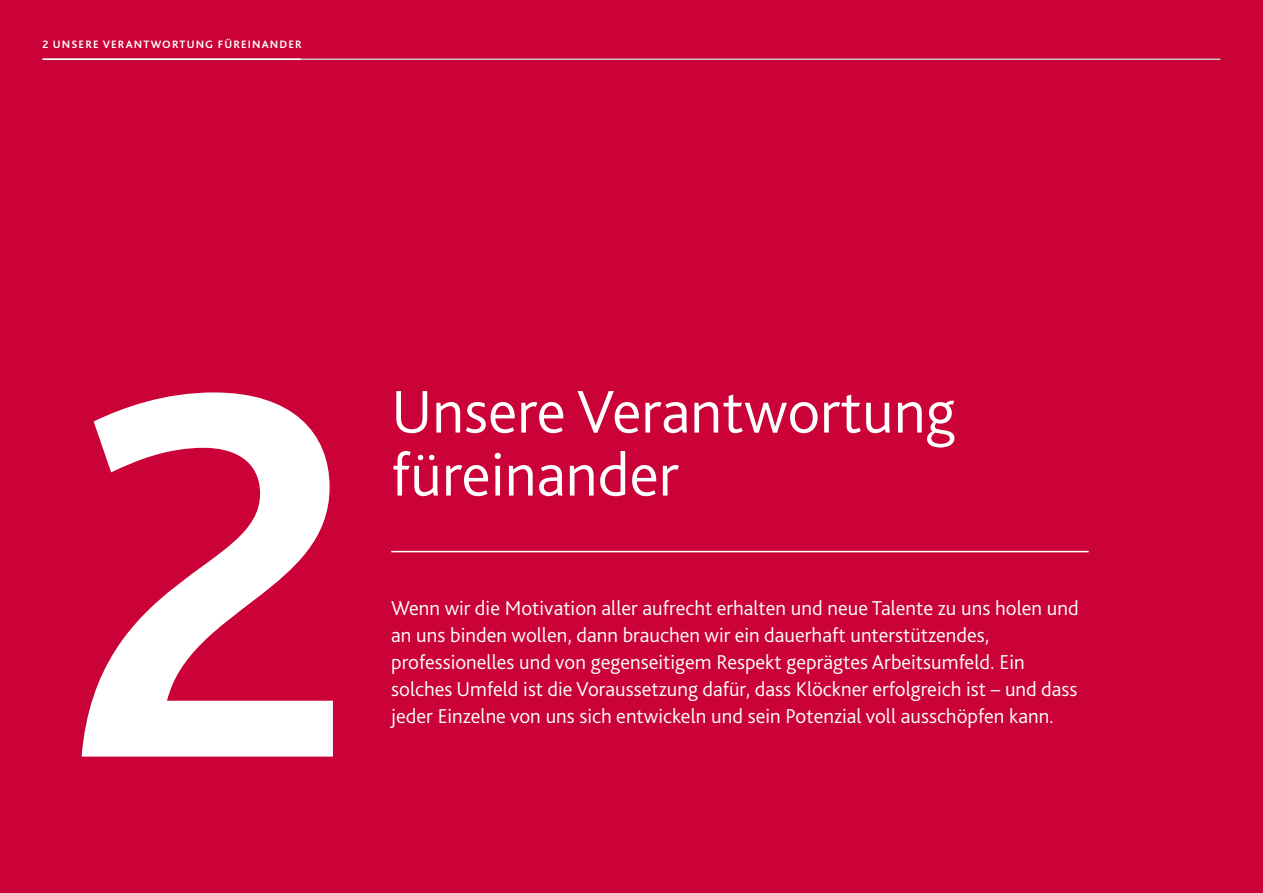
<style>
.page{position:relative;width:1263px;height:893px;background:#ca0237}
.page>*{position:absolute;margin:0;border:0;box-sizing:border-box;transform-origin:0 0}
.t1{font:700 547.5px "Kl Bliss";color:#fff}
.t2{font:300 63px/63px "Kl Bliss";color:#fff}
.t3{font:300 21px/27px "Kl Bliss";color:#fff}
.t4{font:700 11.25px "Kl Bliss";letter-spacing:.1em;color:#fff}
</style>
<div class="page">
<hr style="left:43px;top:59px;width:1177px;height:1px;background:#c5c6c6">
<hr style="left:43px;top:59px;width:258px;height:1px;background:#fff">
<hr style="left:391px;top:551px;width:698px;height:1px;background:#fff">
<p class="t4" style="left:43px;top:37px;width:258px">2 UNSERE VERANTWORTUNG FÜREINANDER</p>
<h1 class="t1" style="left:66px;top:235px;width:296px">2</h1>
<h2 class="t2" style="left:391px;top:379px;width:566px">Unsere Verantwortung füreinander</h2>
<p class="t3" style="left:391px;top:594px;width:689px">Wenn wir die Motivation aller aufrecht erhalten und neue Talente zu uns holen und an uns binden wollen, dann brauchen wir ein dauerhaft unterstützendes, professionelles und von gegenseitigem Respekt geprägtes Arbeitsumfeld. Ein solches Umfeld ist die Voraussetzung dafür, dass Klöckner erfolgreich ist – und dass jeder Einzelne von uns sich entwickeln und sein Potenzial voll ausschöpfen kann.</p>
</div>
